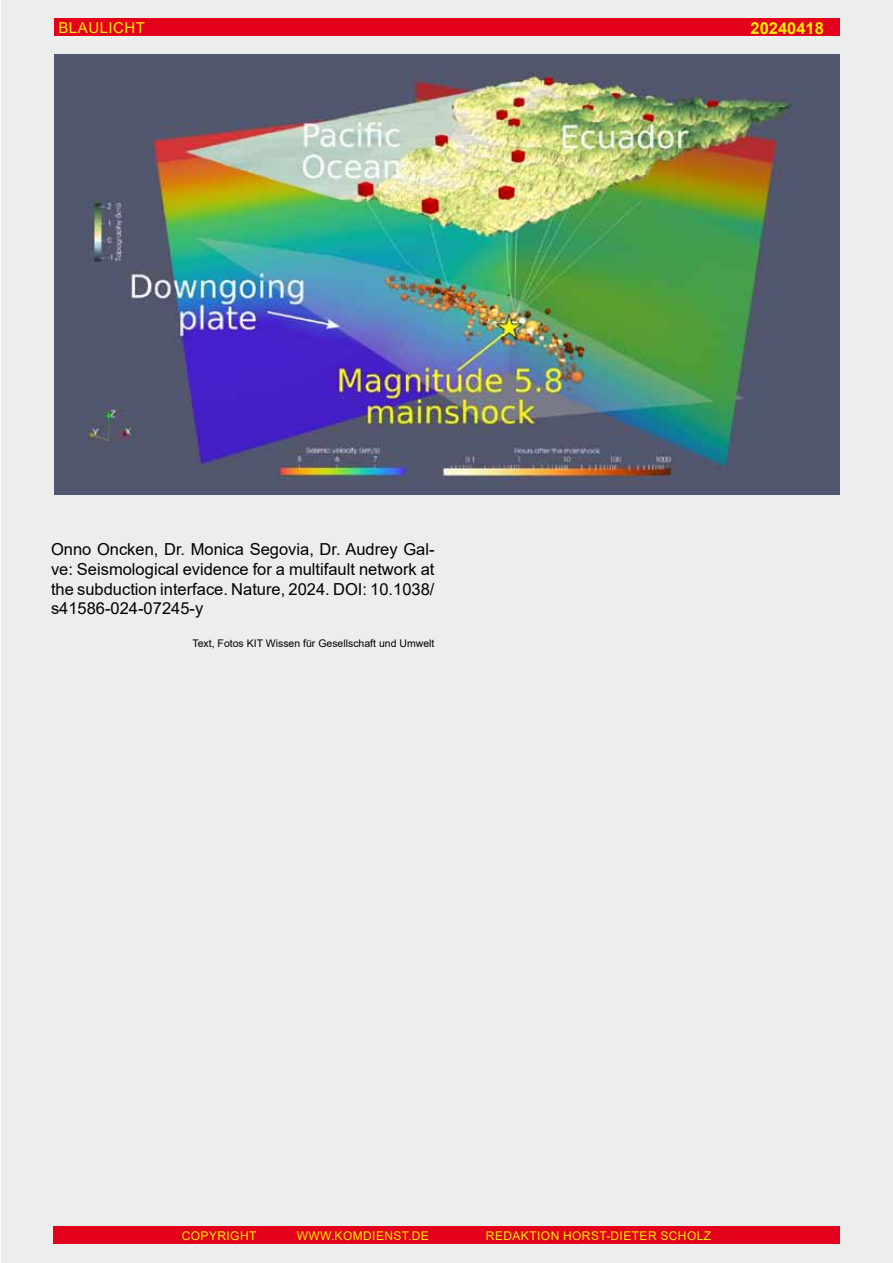
<style>
.page{position:relative;width:893px;height:1263px;background:#fff}
.page>*{position:absolute;margin:0;border:0;box-sizing:border-box;transform-origin:0 0}
.t1{font:16.5px/19.8px "Arial";color:#000;text-align:justify}
.t2{font:700 16.5px "Arial";color:#ffed00}
.t3{font:15px "Arial";letter-spacing:.035em;color:#ffed00}
.t4{font:12px "Arial";letter-spacing:.035em;color:#ffed00}
.t5{font:10.5px "Arial";color:#000}
</style>
<div class="page">
<div style="left:1px;top:0;width:892px;height:1263px;background:#eceded"></div>
<div style="left:54px;top:18px;width:786px;height:18px;background:#e2001a"></div>
<div style="left:53px;top:1226px;width:787px;height:18px;background:#e2001a"></div>
<img style="left:54px;top:54px;width:786px;height:440px">
<p class="t3" style="left:58px;top:17px;width:88px">Blaulicht</p>
<p class="t1" style="left:51px;top:539px;width:385px">Onno Oncken, Dr. Monica Segovia, Dr. Audrey Gal&shy;ve: Seismological evidence for a multifault network at the subduction interface. Nature, 2024. DOI : 10.1038/ s41586-024-07245-y</p>
<p class="t5" style="left:193px;top:636px;width:243px">Text, Fotos KIT Wissen für Gesellschaft und Umwelt</p>
<p class="t2" style="left:750px;top:16px;width:75px">20240418</p>
<p class="t4" style="left:182px;top:1227px;width:76px">Copyright</p>
<p class="t4" style="left:297px;top:1227px;width:134px">www.komdienst.de</p>
<p class="t4" style="left:486px;top:1227px;width:227px">Redaktion Horst-Dieter Scholz</p>
</div>
